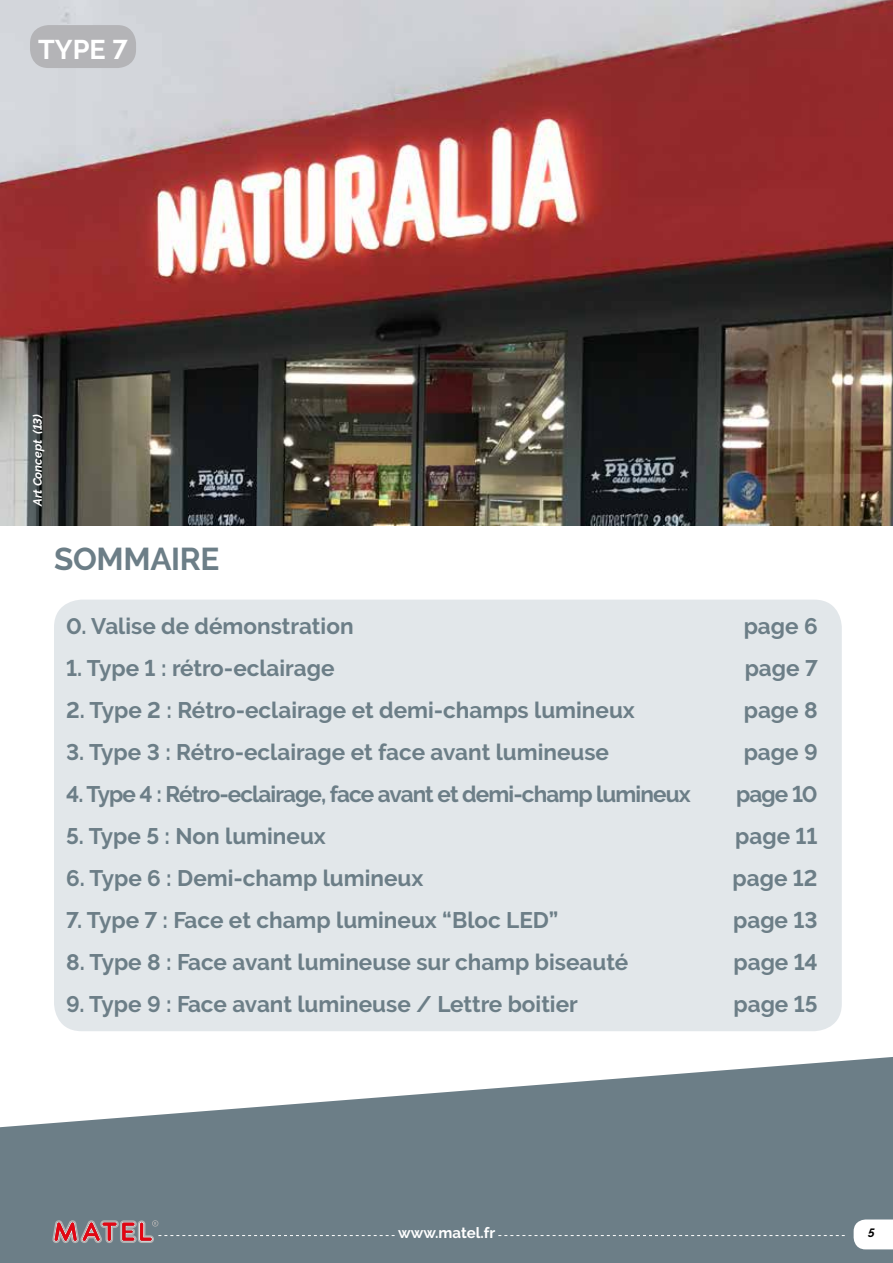
<style>
.page{position:relative;width:893px;height:1263px;background:#fff}
.page>*{position:absolute;margin:0;border:0;box-sizing:border-box;transform-origin:0 0}
.t1{font:700 31.5px "Raleway";letter-spacing:-.01em;color:#6c7e87}
.t2{font:700 27px "Raleway";color:#fff}
.t3{font:700 22.5px "Raleway";color:#6c7e87}
.t4{font:700 22.5px "Raleway";letter-spacing:-.04em;color:#6c7e87}
.t5{font:700 15px "Raleway";color:#fff}
.t6{font:italic 700 12px "Raleway";color:#fff}
.t7{font:italic 700 12px "Raleway";color:#000}
</style>
<div class="page">
<svg style="left:0;top:1057px;width:893px;height:206px;fill:#6c7e87"></svg>
<svg style="left:854px;top:1219px;width:39px;height:30px"></svg>
<svg style="left:498px;top:1235px;width:347px;height:1px"></svg>
<svg style="left:52px;top:1220px;width:343px;height:23px;background:#807d85"></svg>
<div style="left:54px;top:600px;width:788px;height:431px;background:#e2e7ea;border-radius:28px"></div>
<img style="left:0;top:0;width:893px;height:525px">
<div style="left:30px;top:25px;width:106px;height:43px;background:#b4b4b7;border-radius:18px"></div>
<p class="t2" style="left:38px;top:34px;width:91px">TYPE 7</p>
<p class="t6" style="left:31px;top:506px;width:94px;rotate:-90deg">Art Concept (13)</p>
<h1 class="t1" style="left:54px;top:541px;width:167px">SOMMAIRE</h1>
<p class="t3" style="left:66px;top:613px;width:289px">0. Valise de démonstration</p>
<p class="t3" style="left:744px;top:613px;width:75px">page 6</p>
<p class="t3" style="left:66px;top:655px;width:270px">1. Type 1 : rétro-eclairage</p>
<p class="t3" style="left:745px;top:655px;width:74px">page 7</p>
<p class="t3" style="left:66px;top:697px;width:570px">2. Type 2 : Rétro-eclairage et demi-champs lumineux</p>
<p class="t3" style="left:744px;top:697px;width:75px">page 8</p>
<p class="t3" style="left:66px;top:739px;width:544px">3. Type 3 : Rétro-eclairage et face avant lumineuse</p>
<p class="t3" style="left:744px;top:739px;width:75px">page 9</p>
<p class="t4" style="left:66px;top:781px;width:626px">4. Type 4 : Rétro-eclairage, face avant et demi-champ lumineux</p>
<p class="t3" style="left:736px;top:781px;width:83px">page 10</p>
<p class="t3" style="left:66px;top:823px;width:261px">5. Type 5 : Non lumineux</p>
<p class="t3" style="left:735px;top:823px;width:84px">page 11</p>
<p class="t3" style="left:66px;top:865px;width:359px">6. Type 6 : Demi-champ lumineux</p>
<p class="t3" style="left:733px;top:865px;width:87px">page 12</p>
<p class="t3" style="left:66px;top:907px;width:494px">7. Type 7 : Face et champ lumineux “Bloc LED”</p>
<p class="t3" style="left:733px;top:907px;width:86px">page 13</p>
<p class="t3" style="left:66px;top:949px;width:564px">8. Type 8 : Face avant lumineuse sur champ biseauté</p>
<p class="t3" style="left:733px;top:949px;width:86px">page 14</p>
<p class="t3" style="left:66px;top:991px;width:513px">9. Type 9 : Face avant lumineuse / Lettre boitier</p>
<p class="t3" style="left:733px;top:991px;width:86px">page 15</p>
<p class="t5" style="left:398px;top:1224px;width:98px">www.matel.fr</p>
<p class="t7" style="left:868px;top:1226px;width:8px">5</p>
</div>
